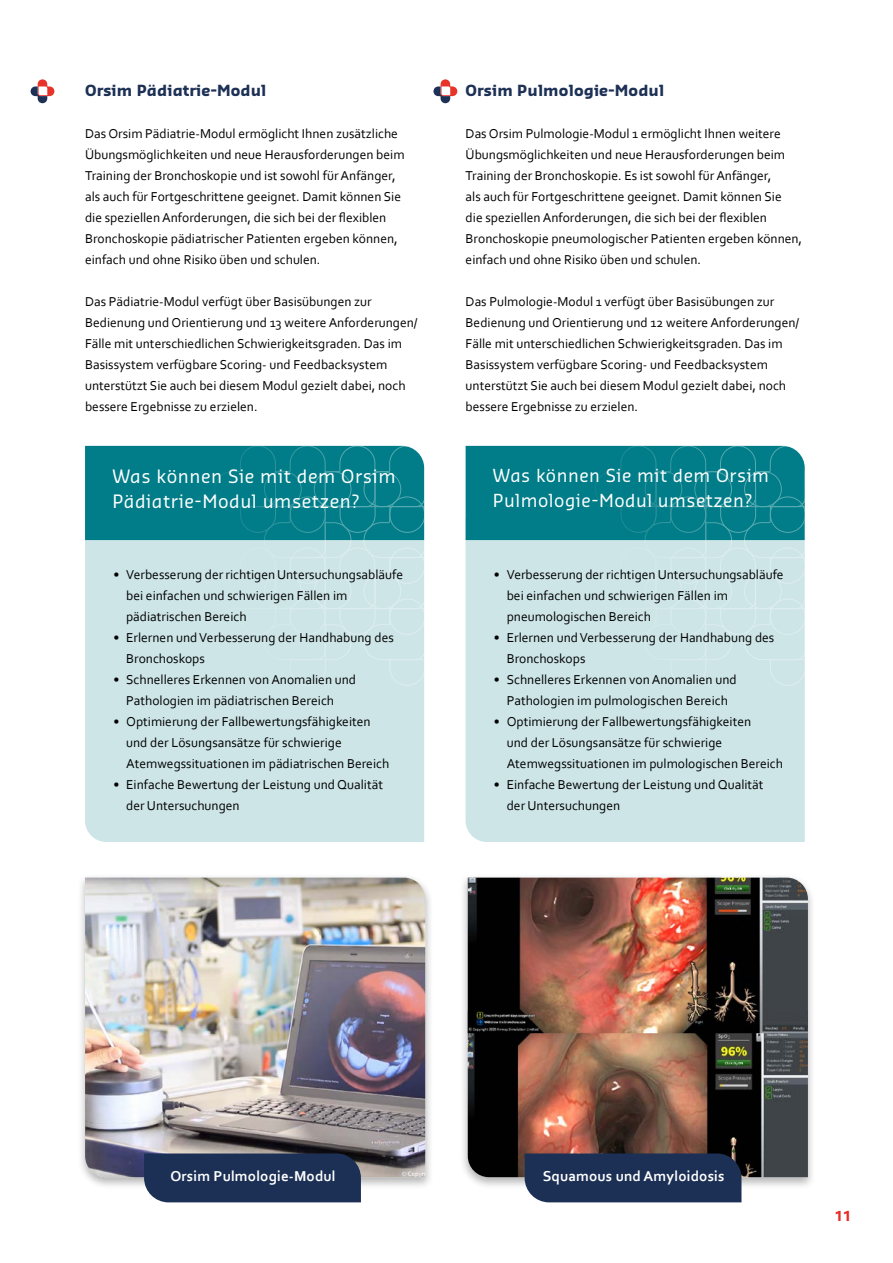
<style>
.page{position:relative;width:893px;height:1263px;background:#fff}
.page>*{position:absolute;margin:0;border:0;box-sizing:border-box;transform-origin:0 0}
.t1{font:18px/24.8px "Sansa Pro";letter-spacing:.03em;color:#fff}
.t2{font:17.55px/24.8px "Sansa Pro";letter-spacing:.03em;color:#fff}
.t3{font:700 15px "Corbel";letter-spacing:.01em;color:#fff}
.t4{font:700 15px "Sansa";letter-spacing:.01em;color:#1d3055}
.t5{font:13.5px/21px "Corbel";color:#000}
.t6{font:700 13.5px "Sansa";color:#e62d28}
</style>
<div class="page">
<div style="left:459px;top:874px;width:357px;height:315px;background:#000;opacity:.3"></div>
<img style="left:468px;top:1033px;width:340px;height:144px">
<div style="left:77px;top:874px;width:356px;height:315px;background:#000;opacity:.3"></div>
<img style="left:85px;top:878px;width:340px;height:299px">
<img style="left:468px;top:878px;width:340px;height:155px">
<svg style="left:433px;top:79px;width:24px;height:24px"></svg>
<div style="left:466px;top:686px;width:339px;height:156px;background:#cde5e7"></div>
<div style="left:85px;top:686px;width:339px;height:156px;background:#cde5e7"></div>
<svg style="left:466px;top:445px;width:339px;height:241px;background:#7ebdc2"></svg>
<svg style="left:85px;top:445px;width:340px;height:241px;background:#80bdc3"></svg>
<div style="left:525px;top:1153px;width:216px;height:49px;background:#1c3055"></div>
<div style="left:144px;top:1153px;width:217px;height:49px;background:#1c3055"></div>
<svg style="left:31px;top:79px;width:23px;height:24px"></svg>
<p class="t4" style="left:85px;top:81px;width:183px">Orsim Pädiatrie-Modul</p>
<p class="t5" style="left:85px;top:123px;width:321px">Das Orsim Pädiatrie-Modul ermöglicht Ihnen zusätzliche Übungsmöglichkeiten und neue Herausforderungen beim Training der Bronchoskopie und ist sowohl für Anfänger, als auch für Fortgeschrittene geeignet. Damit können Sie die speziellen Anforderungen, die sich bei der flexiblen Bronchoskopie pädiatrischer Patienten ergeben können, einfach und ohne Risiko üben und schulen.</p>
<p class="t5" style="left:85px;top:291px;width:334px">Das Pädiatrie-Modul verfügt über Basisübungen zur Bedienung und Orientierung und 13 weitere Anforderungen/ Fälle mit unterschiedlichen Schwierigkeitsgraden. Das im Basissystem verfügbare Scoring- und Feedbacksystem unterstützt Sie auch bei diesem Modul gezielt dabei, noch bessere Ergebnisse zu erzielen.</p>
<h1 class="t1" style="left:112px;top:463px;width:285px">Was können Sie mit dem Orsim<br>Pädiatrie-Modul umsetzen?</h1>
<p class="t5" style="left:126px;top:564px;width:278px;text-indent:-13px">• Verbesserung der richtigen Untersuchungsabläufe bei einfachen und schwierigen Fällen im pädiatrischen Bereich</p>
<p class="t5" style="left:126px;top:627px;width:269px;text-indent:-13px">• Erlernen und Verbesserung der Handhabung des<br>Bronchoskops</p>
<p class="t5" style="left:126px;top:669px;width:232px;text-indent:-13px">• Schnelleres Erkennen von Anomalien und<br>Pathologien im pädiatrischen Bereich</p>
<p class="t5" style="left:126px;top:711px;width:265px;text-indent:-13px">• Optimierung der Fallbewertungsfähigkeiten und der Lösungsansätze für schwierige<br>Atemwegssituationen im pädiatrischen Bereich</p>
<p class="t5" style="left:126px;top:774px;width:258px;text-indent:-13px">• Einfache Bewertung der Leistung und Qualität der Untersuchungen</p>
<p class="t4" style="left:466px;top:81px;width:200px">Orsim Pulmologie-Modul</p>
<p class="t5" style="left:466px;top:123px;width:338px">Das Orsim Pulmologie-Modul 1 ermöglicht Ihnen weitere Übungsmöglichkeiten und neue Herausforderungen beim Training der Bronchoskopie. Es ist sowohl für Anfänger,<br>als auch für Fortgeschrittene geeignet. Damit können Sie<br>die speziellen Anforderungen, die sich bei der flexiblen Bronchoskopie pneumologischer Patienten ergeben können, einfach und ohne Risiko üben und schulen.</p>
<p class="t5" style="left:466px;top:291px;width:335px">Das Pulmologie-Modul 1 verfügt über Basisübungen zur Bedienung und Orientierung und 12 weitere Anforderungen/ Fälle mit unterschiedlichen Schwierigkeitsgraden. Das im Basissystem verfügbare Scoring- und Feedbacksystem unterstützt Sie auch bei diesem Modul gezielt dabei, noch bessere Ergebnisse zu erzielen.</p>
<p class="t2" style="left:493px;top:463px;width:278px">Was können Sie mit dem Orsim<br>Pulmologie-Modul umsetzen?</p>
<p class="t5" style="left:507px;top:564px;width:278px;text-indent:-13px">• Verbesserung der richtigen Untersuchungsabläufe bei einfachen und schwierigen Fällen im pneumologischen Bereich</p>
<p class="t5" style="left:507px;top:627px;width:269px;text-indent:-13px">• Erlernen und Verbesserung der Handhabung des<br>Bronchoskops</p>
<p class="t5" style="left:494px;top:669px;width:244px;text-align:center">• Schnelleres Erkennen von Anomalien und<br>Pathologien im pulmologischen Bereich</p>
<p class="t5" style="left:507px;top:711px;width:278px;text-indent:-13px">• Optimierung der Fallbewertungsfähigkeiten<br>und der Lösungsansätze für schwierige<br>Atemwegssituationen im pulmologischen Bereich</p>
<p class="t5" style="left:507px;top:774px;width:258px;text-indent:-13px">• Einfache Bewertung der Leistung und Qualität der Untersuchungen</p>
<p class="t3" style="left:170px;top:1167px;width:167px">Orsim Pulmologie-Modul</p>
<p class="t3" style="left:543px;top:1167px;width:183px">Squamous und Amyloidosis</p>
<p class="t6" style="left:835px;top:1207px;width:18px">11</p>
</div>
